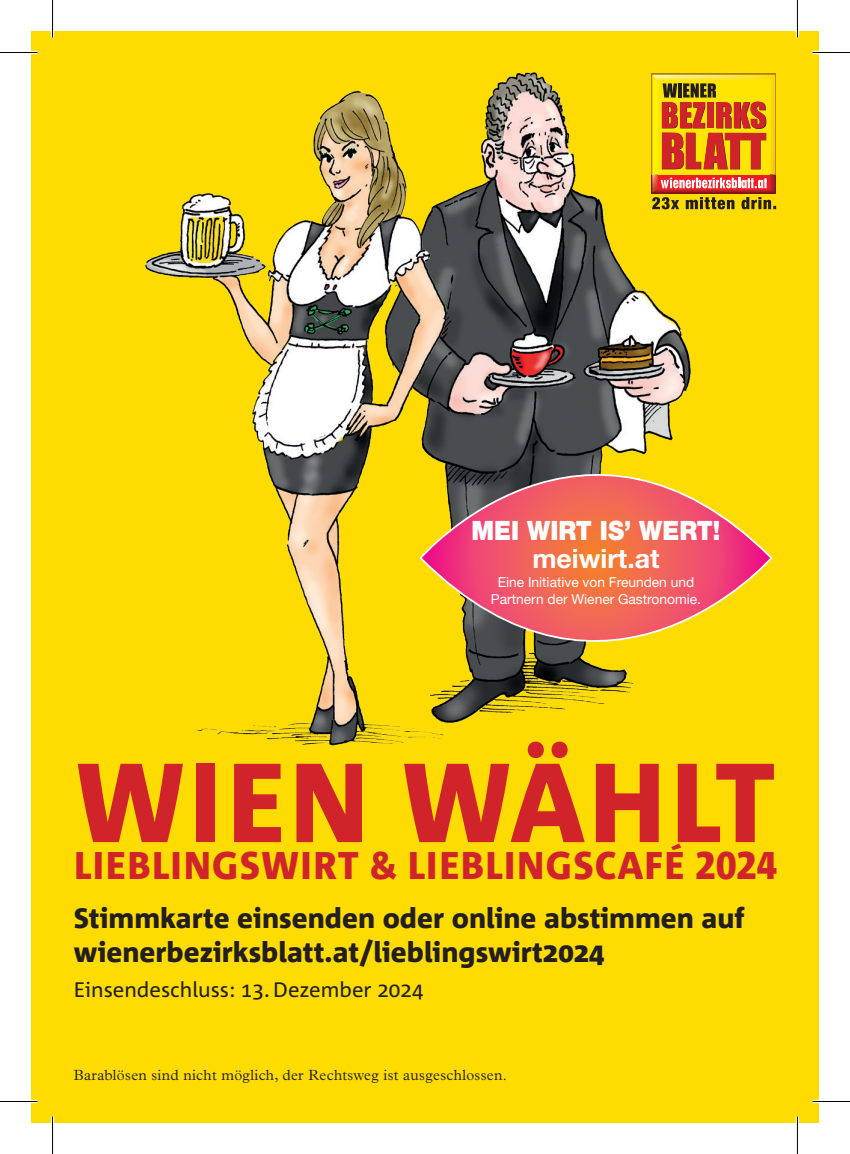
<style>
.page{position:relative;width:850px;height:1154px;background:#fff}
.page>*{position:absolute;margin:0;border:0;box-sizing:border-box;transform-origin:0 0}
.t1{font:800 112.25px "Corpid C1 s";letter-spacing:.03em;color:#d1232a;scale:.96 1}
.t2{font:800 38.75px "Corpid C1 s";letter-spacing:.03em;color:#d1232a;scale:.96 1}
.t3{font:800 28px/33.5px "Corpid C1 s";color:#231f20}
.t4{font:900 26.75px "Helvetica Neue LT Std";color:#fff;scale:.9 1}
.t5{font:700 26.75px "Helvetica Neue LT Std";color:#fff}
.t6{font:21px "Corpid C1 s";color:#231f20}
.t7{font:300 14.75px "Plantin MT Pro";letter-spacing:.02em;color:#231f20}
.t8{font:13.75px/16.5px "Helvetica Neue LT Std";color:#fff;text-align:center}
</style>
<div class="page">
<div style="left:31px;top:31px;width:787px;height:1092px;background:#ffdc01"></div>
<svg style="left:705px;top:75px;width:70px;height:134px"></svg>
<img style="left:416px;top:72px;width:289px;height:299px">
<img style="left:145px;top:81px;width:308px;height:665px">
<svg style="left:418px;top:371px;width:355px;height:373px"></svg>
<hr style="left:0;top:51px;width:38px;height:3px;background:#fff">
<hr style="left:812px;top:51px;width:37px;height:3px;background:#fff">
<hr style="left:0;top:1100px;width:38px;height:3px;background:#fff">
<hr style="left:812px;top:1100px;width:37px;height:3px;background:#fff">
<hr style="left:51px;top:0;width:3px;height:38px;background:#fff">
<hr style="left:51px;top:1116px;width:3px;height:38px;background:#fff">
<hr style="left:795px;top:0;width:3px;height:38px;background:#fff">
<hr style="left:795px;top:1116px;width:3px;height:38px;background:#fff">
<hr style="left:0;top:52px;width:38px;height:1px;background:#000">
<hr style="left:812px;top:52px;width:37px;height:1px;background:#000">
<hr style="left:0;top:1101px;width:38px;height:1px;background:#000">
<hr style="left:812px;top:1101px;width:37px;height:1px;background:#000">
<hr style="left:52px;top:0;width:1px;height:38px;background:#000">
<hr style="left:52px;top:1116px;width:1px;height:38px;background:#000">
<hr style="left:796px;top:0;width:1px;height:38px;background:#000">
<hr style="left:796px;top:1116px;width:1px;height:38px;background:#000">
<p class="t4" style="left:471px;top:514px;width:278px">MEI WIRT IS’ WERT!</p>
<p class="t5" style="left:532px;top:542px;width:129px">meiwirt.at</p>
<p class="t8" style="left:490px;top:574px;width:211px">Eine Initiative von Freunden und<br>Partnern der Wiener Gastronomie.</p>
<h1 class="t1" style="left:75px;top:732px;width:730px">WIEN WÄHLT</h1>
<h2 class="t2" style="left:74px;top:841px;width:733px">LIEBLINGSWIRT &amp; LIEBLINGSCAFÉ 2024</h2>
<p class="t3" style="left:74px;top:901px;width:672px">Stimmkarte einsenden oder online abstimmen auf wienerbezirksblatt.at/lieblingswirt2024</p>
<p class="t6" style="left:74px;top:977px;width:351px">Einsendeschluss: 13. Dezember 2024</p>
<p class="t7" style="left:74px;top:1067px;width:434px">Barablösen sind nicht möglich, der Rechtsweg ist ausgeschlossen.</p>
</div>
